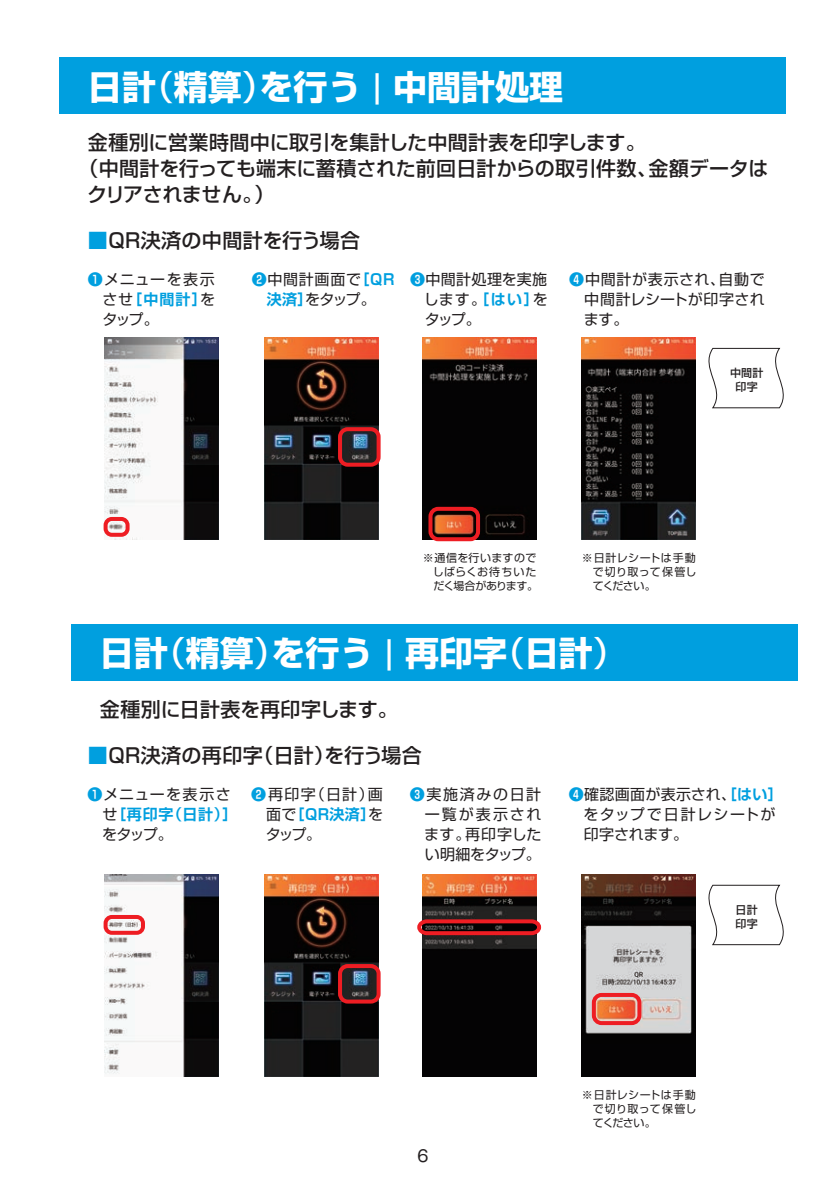
<style>
.page{position:relative;width:840px;height:1191px;background:#fff}
.page>*{position:absolute;margin:0;border:0;box-sizing:border-box;transform-origin:0 0}
.t1{font:700 34px "Shin Go Pr 6";color:#fff}
.t2{font:500 34px "Shin Go Pr 6";color:#fff}
.t3{font:500 20px/26px "Shin Go Pr 6";color:#231f20}
.t4{font:500 20px "Shin Go Pr 6";letter-spacing:.02em;color:#231f20}
.t5{font:500 20px "Shin Go Pr 6";letter-spacing:-.025em;color:#231f20}
.t6{font:16px "Gothic MB101 Pr 6";color:#231f20}
.t7{font:15px/20px "Shin Go Pr 6";letter-spacing:.025em;color:#231f20}
.t8{font:700 15px "Shin Go Pr 6 De";letter-spacing:.04em;color:#009fdf}
.t9{font:15px/20px "Shin Go Pr 6";letter-spacing:.11em;color:#231f20;text-align:right}
.t10{font:15px/20px "Shin Go Pr 6";letter-spacing:.045em;color:#231f20}
.t11{font:15px/20px "Shin Go Pr 6";letter-spacing:-.01em;color:#231f20}
.t12{font:15px "Shin Go Pr 6";letter-spacing:.09em;color:#231f20}
.t13{font:15px "Shin Go Pr 6";letter-spacing:.065em;color:#231f20}
.t14{font:11px/14px "Shin Go Pr 6";letter-spacing:.02em;color:#231f20;text-align:justify}
.t15{font:500 11px/14px "Shin Go Pr 6";letter-spacing:.02em;color:#231f20;text-align:center}
.s1{font-weight:400}
.s2{font-weight:700}
.s3{color:#009fdf}
.s4{font-family:"Shin Go Pr 6 De";font-weight:700;color:#009fdf}
.s5{font-family:"Shin Go Pr 6";font-weight:400;color:#231f20}
</style>
<div class="page">
<img style="left:105px;top:337px;width:114px;height:203px">
<img style="left:264px;top:338px;width:114px;height:202px">
<img style="left:422px;top:337px;width:114px;height:203px">
<img style="left:581px;top:337px;width:114px;height:203px">
<img style="left:264px;top:874px;width:114px;height:202px">
<img style="left:422px;top:874px;width:114px;height:202px">
<img style="left:581px;top:874px;width:114px;height:202px">
<img style="left:105px;top:874px;width:114px;height:202px">
<div style="left:60px;top:57px;width:725px;height:56px;background:#009fdf"></div>
<div style="left:72px;top:623px;width:725px;height:57px;background:#009fdf"></div>
<div style="left:103px;top:517px;width:26px;height:20px;border:4px solid #ee1d23;border-radius:6px"></div>
<div style="left:338px;top:427px;width:42px;height:40px;border:4px solid #ee1d23;border-radius:8px"></div>
<div style="left:428px;top:507px;width:52px;height:34px;border:4px solid #ee1d23;border-radius:8px"></div>
<div style="left:338px;top:964px;width:42px;height:39px;border:4px solid #ee1d23;border-radius:8px"></div>
<div style="left:591px;top:993px;width:50px;height:32px;border:4px solid #ee1d23;border-radius:8px"></div>
<svg style="left:417px;top:917px;width:125px;height:20px;background:#782426"></svg>
<div style="left:103px;top:915px;width:42px;height:19px;border:4px solid #ee1d23;border-radius:6px"></div>
<svg style="left:708px;top:347px;width:76px;height:62px"></svg>
<svg style="left:708px;top:884px;width:76px;height:62px"></svg>
<h1 class="t1" style="left:259px;top:60px;width:305px">を行う <span class="s1">|</span> 中間計処理</h1>
<h1 class="t2" style="left:140px;top:59px;width:137px">（<span class="s2">精算</span>）</h1>
<h1 class="t1" style="left:88px;top:60px;width:69px">日計</h1>
<h2 class="t3" style="left:88px;top:128px;width:559px">金種別に営業時間中に取引を集計した中間計表を印字します。</h2>
<h2 class="t3" style="left:254px;top:154px;width:404px;text-indent:-176px">（中間計を行っても端末に蓄積された前回日計からの取引件数、(</h2>
<h2 class="t3" style="left:648px;top:154px;width:122px">金額データは</h2>
<h2 class="t5" style="left:87px;top:178px;width:177px">クリアされません。</h2>
<h2 class="t4" style="left:88px;top:223px;width:273px"><span class="s3">■</span>QR決済の中間計を行う場合</h2>
<p class="t13" style="left:88px;top:267px;width:128px"><span class="s4">❶</span>メニューを表示</p>
<p class="t8" style="left:127px;top:287px;width:89px">［中間計 <span class="s5">を</span>］</p>
<p class="t7" style="left:102px;top:288px;width:58px">させ<br>タップ。</p>
<p class="t10" style="left:305px;top:268px;width:72px;text-indent:-53px"><span class="s4">❷</span>中間計画面でをタップ。</p>
<p class="t8" style="left:354px;top:267px;width:42px">［QR</p>
<p class="t8" style="left:266px;top:287px;width:47px">決済］</p>
<p class="t7" style="left:583px;top:268px;width:182px;text-indent:-15px"><span class="s4">❹</span>中間計が表示され、<br>中間計レシートが印字されます。</p>
<p class="t7" style="left:423px;top:268px;width:125px;text-align:justify;text-indent:-14px"><span class="s4">❸</span>中間計処理を実施します。<span class="s4">［はい</span> を<span class="s4">］</span>タップ。</p>
<p class="t7" style="left:718px;top:268px;width:48px">自動で</p>
<p class="t15" style="left:729px;top:365px;width:35px">中間計印字</p>
<p class="t14" style="left:432px;top:550px;width:107px;text-align:left;text-indent:-10px">※通信を行いますのでしばらくお待ちいただく場合があります。</p>
<p class="t14" style="left:592px;top:550px;width:105px;text-indent:-11px">※日計レシートは手動で切り取って保管してください。</p>
<h1 class="t1" style="left:271px;top:626px;width:237px">を行う <span class="s1">|</span> 再印字</h1>
<h1 class="t2" style="left:152px;top:625px;width:137px">（<span class="s2">精算</span>）</h1>
<h1 class="t1" style="left:100px;top:626px;width:69px">日計</h1>
<h1 class="t2" style="left:490px;top:625px;width:138px">（<span class="s2">日計</span>(</h1>
<h2 class="t3" style="left:100px;top:695px;width:299px">金種別に日計表を再印字します。</h2>
<h2 class="t3" style="left:324px;top:741px;width:99px">を行う場合</h2>
<h2 class="t4" style="left:88px;top:739px;width:176px"><span class="s3">■</span>QR決済の再印字</h2>
<h2 class="t3" style="left:253px;top:741px;width:82px">（日計）</h2>
<p class="t12" style="left:87px;top:782px;width:145px"><span class="s4">❶</span>メニューを表示さ</p>
<p class="t8" style="left:167px;top:802px;width:72px">（日計 [(</p>
<p class="t8" style="left:102px;top:802px;width:72px">［<span class="s5">せ</span> 再印字</p>
<p class="t7" style="left:102px;top:823px;width:72px">をタップ。</p>
<p class="t7" style="left:251px;top:783px;width:66px"><span class="s4">❷</span>再印字</p>
<p class="t8" style="left:289px;top:802px;width:95px">［QR決済<span class="s5">を</span>］</p>
<p class="t7" style="left:309px;top:783px;width:74px">（日計 画）</p>
<p class="t7" style="left:266px;top:803px;width:57px">面で<br>タップ。</p>
<p class="t9" style="left:409px;top:783px;width:133px"><span class="s4">❸</span>実施済みの日計一覧が表示され再印字した</p>
<p class="t11" style="left:424px;top:823px;width:118px">ます。<br>い明細をタップ。</p>
<p class="t7" style="left:583px;top:783px;width:201px;text-indent:-15px"><span class="s4">❹</span>確認画面が表示され、<span class="s4">［はい[</span>をタップで日計レシートが印字されます。</p>
<p class="t15" style="left:735px;top:902px;width:24px;text-align:left">日計印字</p>
<p class="t6" style="left:417px;top:1142px;width:12px">6</p>
<p class="t14" style="left:592px;top:1087px;width:105px;text-indent:-11px">※日計レシートは手動で切り取って保管してください。</p>
</div>
